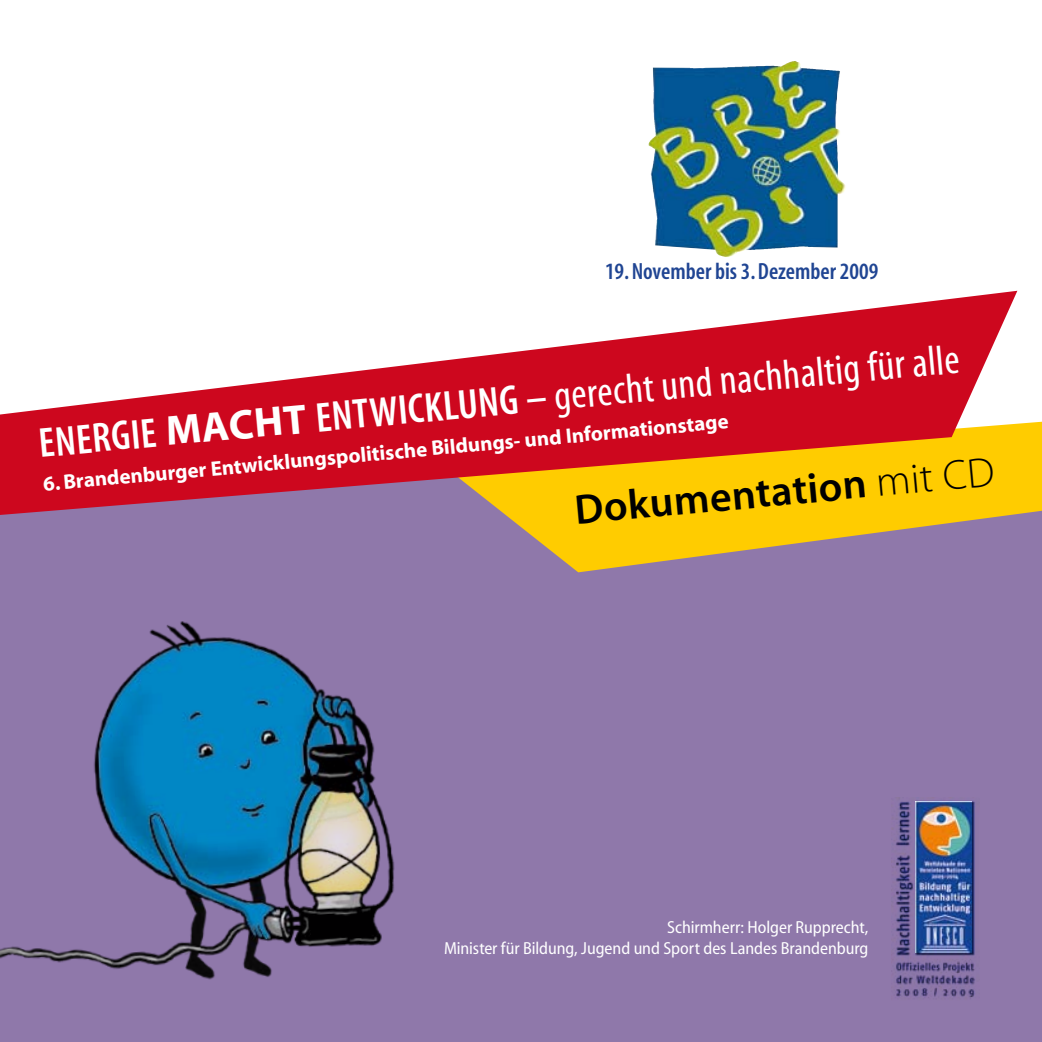
<style>
.page{position:relative;width:1042px;height:1042px;background:#fff}
.page>*{position:absolute;margin:0;border:0;box-sizing:border-box;transform-origin:0 0}
.t1{font:42px "Myriad MM 400 300";color:#fff}
.t2{font:42px "Myriad MM 565 600";color:#000}
.t3{font:23.45px "Myriad MM 565 300";color:#204593}
.t4{font:21px "Myriad MM 700 600";color:#fff}
.t5{font:17.5px/21px "Myriad MM 400 500";letter-spacing:-.005em;color:#fff;text-align:right}
.s1{font-family:"Myriad MM 565 300"}
.s2{font-family:"Myriad MM 700 600"}
.s3{font-family:"Myriad MM 215 600"}
</style>
<div class="page">
<div style="left:0;top:440px;width:1042px;height:602px;background:#8f78aa"></div>
<svg style="left:506px;top:422px;width:536px;height:150px"></svg>
<svg style="left:0;top:291px;width:1017px;height:224px;fill:#cd071e"></svg>
<img style="left:648px;top:61px;width:152px;height:196px">
<img style="left:891px;top:797px;width:84px;height:202px">
<img style="left:0;top:621px;width:395px;height:359px">
<h2 class="t3" style="left:605px;top:260px;width:275px">19. November bis 3. Dezember 2009</h2>
<h1 class="t1" style="left:37px;top:420px;width:925px;rotate:-5deg"><span class="s1">eNERGIE</span> <span class="s2">mACHT</span> <span class="s1">eNTWICKLUNG –</span> gerecht und nachhaltig für alle</h1>
<h1 class="t2" style="left:573px;top:489px;width:423px;rotate:-5deg">Dokumentation <span class="s3">mit CD</span></h1>
<p class="t4" style="left:42px;top:472px;width:689px;rotate:-5deg">6. Brandenburger Entwicklungspolitische Bildungs- und Informationstage</p>
<p class="t5" style="left:444px;top:917px;width:426px">Schirmherr: Holger Rupprecht,<br>Minister für Bildung, Jugend und Sport des Landes Brandenburg</p>
</div>
